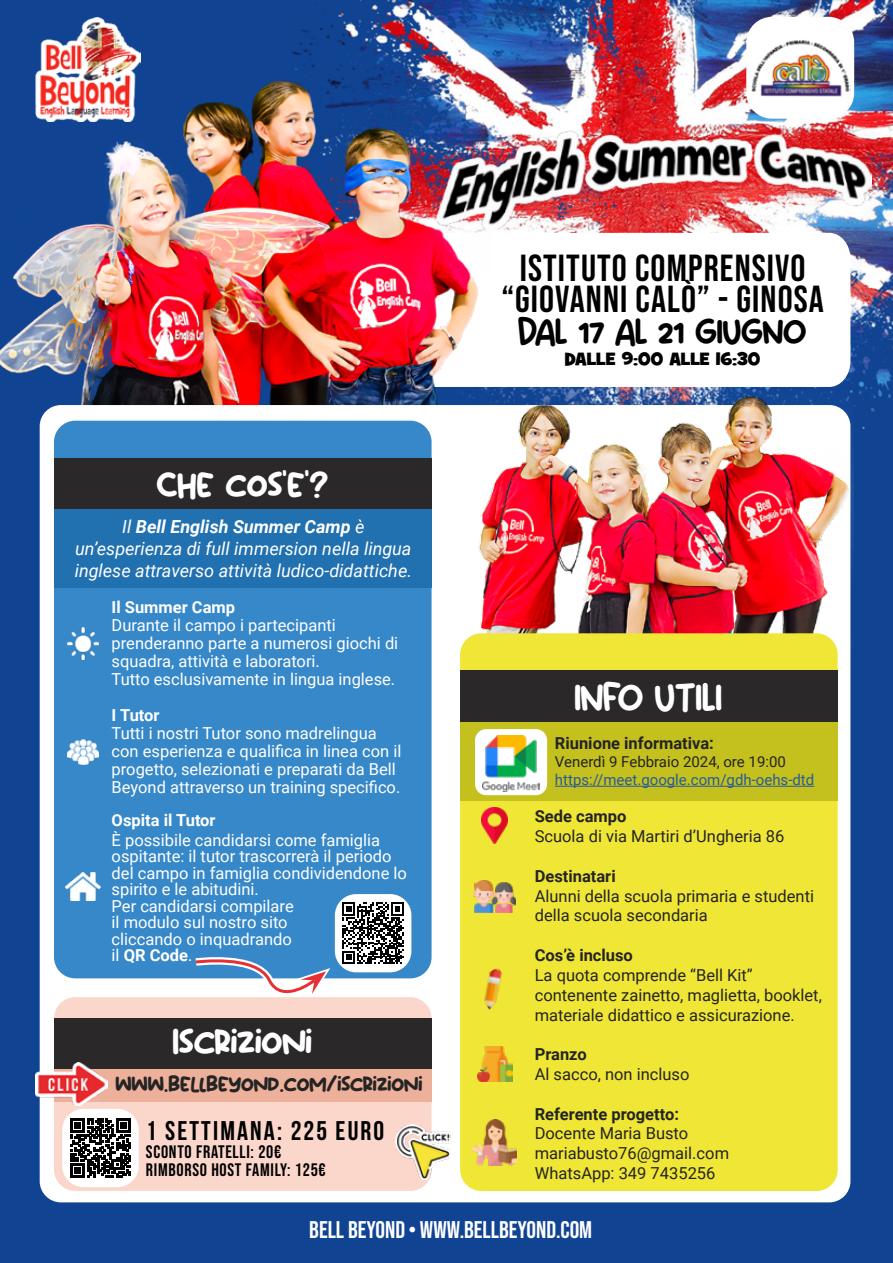
<style>
.page{position:relative;width:893px;height:1263px;background:#104493}
.page>*{position:absolute;margin:0;border:0;box-sizing:border-box;transform-origin:0 0}
.t1{font:37.5px/31.5px "Bebas Neue";letter-spacing:.03em;color:#000;text-align:center}
.t2{font:34.5px "Mabook";color:#fff}
.t3{font:31.5px "Mabook";color:#000}
.t4{font:700 27px "Bebas Neue";letter-spacing:.08em;color:#000}
.t5{font:24px "Bebas Neue";color:#fff}
.t6{font:21px "Mabook";color:#242424}
.t7{font:italic 18px/21.6px "Roboto";color:#fff;text-align:center}
.t8{font:18px/18px "Bebas Neue";letter-spacing:.04em;color:#000}
.t9{font:18px "Grilled Cheese BTN";color:#000}
.t10{font:16.5px/16.5px "Roboto";color:#fff}
.t11{font:16.5px/19.8px "Roboto";color:#242424}
.t12{font:700 16.5px "Roboto";color:#242424}
.t13{font:700 16.5px "Roboto";color:#fff}
.t14{font:15px "Roboto";color:#275b9b}
.t15{font:15px "Roboto";color:#242424}
.s1{font-weight:700}
</style>
<div class="page">
<img style="left:293px;top:0;width:600px;height:429px">
<div style="left:491px;top:244px;width:359px;height:143px;background:#fff"></div>
<img style="left:0;top:75px;width:491px;height:371px">
<div style="left:746px;top:17px;width:108px;height:102px;background:#fff;border-radius:26px"></div>
<div style="left:40px;top:405px;width:810px;height:797px;background:#fff;border-radius:21px"></div>
<img style="left:469px;top:391px;width:384px;height:260px">
<img style="left:35px;top:18px;width:105px;height:104px">
<img style="left:751px;top:40px;width:99px;height:57px">
<div style="left:54px;top:421px;width:378px;height:557px;background:#3788c9;border-radius:21px"></div>
<div style="left:54px;top:458px;width:378px;height:51px;background:#2a2828"></div>
<div style="left:54px;top:509px;width:378px;height:79px;background:#2170b0"></div>
<img style="left:67px;top:627px;width:32px;height:32px">
<img style="left:67px;top:740px;width:32px;height:25px">
<svg style="left:267px;top:980px;width:54px;height:14px"></svg>
<img style="left:436px;top:122px;width:437px;height:122px">
<div style="left:460px;top:633px;width:378px;height:558px;background:#f0e635;border-radius:21px"></div>
<div style="left:460px;top:671px;width:378px;height:51px;background:#2a2828"></div>
<div style="left:460px;top:722px;width:378px;height:78px;background:#c4c01d"></div>
<hr style="left:555px;top:786px;width:259px;height:1px;background:#275b9b">
<div style="left:475px;top:729px;width:72px;height:66px;background:#fff;border-radius:11px"></div>
<img style="left:482px;top:735px;width:57px;height:56px">
<img style="left:484px;top:968px;width:18px;height:42px">
<img style="left:474px;top:880px;width:41px;height:32px">
<img style="left:482px;top:807px;width:25px;height:36px">
<img style="left:477px;top:1047px;width:35px;height:35px">
<img style="left:472px;top:1119px;width:45px;height:46px">
<svg style="left:39px;top:806px;width:390px;height:174px"></svg>
<img style="left:432px;top:1131px;width:19px;height:37px">
<svg style="left:35px;top:996px;width:397px;height:207px;background:#bca29a"></svg>
<h2 class="t2" style="left:156px;top:469px;width:173px">Che cos’e’?</h2>
<p class="t7" style="left:75px;top:515px;width:339px">Il <span class="s1">Bell English Summer Camp</span> è un’esperienza di full immersion nella lingua inglese attraverso attività ludico-didattiche.</p>
<p class="t13" style="left:112px;top:596px;width:125px">Il Summer Camp</p>
<p class="t10" style="left:112px;top:615px;width:288px;line-height:18px">Durante il campo i partecipanti prenderanno parte a numerosi giochi di squadra, attività e laboratori.<br>Tutto esclusivamente in lingua inglese.</p>
<p class="t13" style="left:112px;top:704px;width:50px">I Tutor</p>
<p class="t10" style="left:112px;top:724px;width:291px;line-height:18px">Tutti i nostri Tutor sono madrelingua con esperienza e qualifica in linea con il progetto, selezionati e preparati da Bell Beyond attraverso un training specifico.</p>
<p class="t13" style="left:112px;top:809px;width:106px">Ospita il Tutor</p>
<p class="t10" style="left:112px;top:831px;width:297px">È possibile candidarsi come famiglia ospitante: il tutor trascorrerà il periodo del campo in famiglia condividendone lo spirito e le abitudini.<br>Per candidarsi compilare<br>il modulo sul nostro sito<br>cliccando o inquadrando<br>il <span class="s1">QR Code</span>.</p>
<h2 class="t2" style="left:173px;top:1026px;width:141px">Iscrizioni</h2>
<p class="t6" style="left:115px;top:1074px;width:308px">www.bellbeyond.com/iscrizioni</p>
<h3 class="t4" style="left:146px;top:1116px;width:240px">1 SETTIMANA: 225 EURO</h3>
<p class="t8" style="left:146px;top:1143px;width:181px">SCONTO FRATELLI: 20€<br>RIMBORSO HOST FAMILY: 125€</p>
<h1 class="t1" style="left:501px;top:252px;width:324px">ISTITUTO COMPRENSIVO “GIOVANNI CALÒ” - GINOSA</h1>
<h3 class="t3" style="left:519px;top:317px;width:289px">DAL 17 AL 21 GIUGNO</h3>
<p class="t9" style="left:565px;top:347px;width:197px">DALLE 9:00 ALLE 16:30</p>
<h2 class="t2" style="left:574px;top:681px;width:149px">INFO UTILI</h2>
<p class="t12" style="left:555px;top:732px;width:161px">Riunione informativa:</p>
<p class="t15" style="left:555px;top:751px;width:232px">Venerdì 9 Febbraio 2024, ore 19:00</p>
<p class="t14" style="left:555px;top:769px;width:261px">https://meet.google.com/gdh-oehs-dtd</p>
<p class="t12" style="left:535px;top:805px;width:93px">Sede campo</p>
<p class="t11" style="left:535px;top:826px;width:251px">Scuola di via Martiri d’Ungheria 86</p>
<p class="t12" style="left:535px;top:864px;width:82px">Destinatari</p>
<p class="t11" style="left:535px;top:885px;width:281px">Alunni della scuola primaria e studenti della scuola secondaria</p>
<p class="t12" style="left:535px;top:944px;width:100px">Cos’è incluso</p>
<p class="t11" style="left:535px;top:964px;width:289px">La quota comprende “Bell Kit” contenente zainetto, maglietta, booklet, materiale didattico e assicurazione.</p>
<p class="t12" style="left:535px;top:1043px;width:54px">Pranzo</p>
<p class="t11" style="left:535px;top:1063px;width:156px">Al sacco, non incluso</p>
<p class="t12" style="left:535px;top:1102px;width:146px">Referente progetto:</p>
<p class="t11" style="left:535px;top:1123px;width:196px">Docente Maria Busto mariabusto76@gmail.com<br>WhatsApp: 349 7435256</p>
<h3 class="t5" style="left:309px;top:1216px;width:284px">BELL BEYOND • WWW.BELLBEYOND.COM</h3>
</div>
